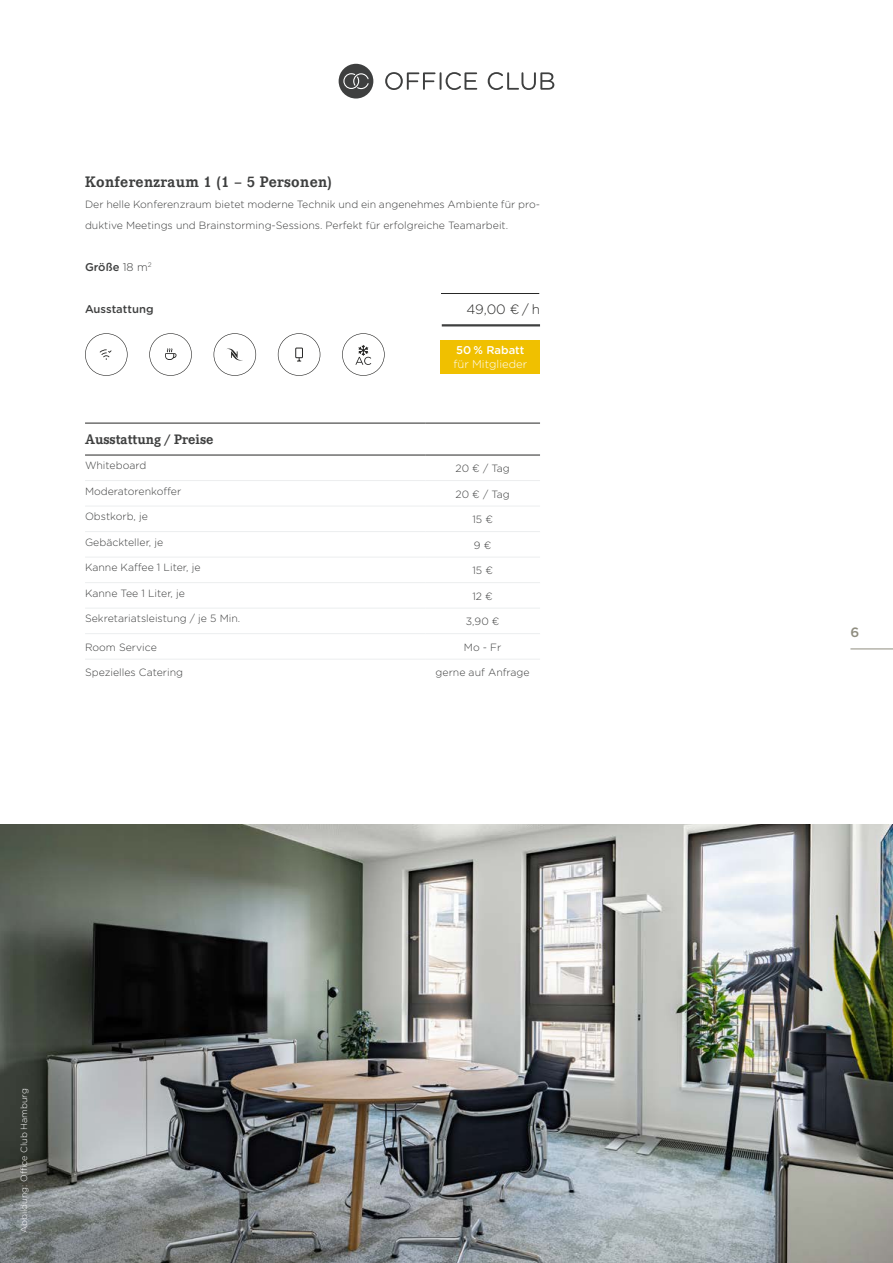
<style>
.page{position:relative;width:893px;height:1263px;background:#fff}
.page>*{position:absolute;margin:0;border:0;box-sizing:border-box;transform-origin:0 0}
.t1{font:700 15px "Corporate EBQ";letter-spacing:.02em;color:#3e3f3f}
.t2{font:700 13.5px "Corporate EBQ";color:#3e3f3f}
.t3{font:300 13.5px "Gotham Rounded";color:#272726}
.t4{font:500 13.5px "Gotham Rounded";color:#8f8d80}
.t5{font:500 11.25px "Gotham Rounded";color:#3e3f3f}
.t6{font:300 11.25px "Gotham Rounded";color:#fff}
.t7{font:500 11.25px "Gotham Rounded";color:#fff}
.t8{font:300 10.5px/21px "Gotham Rounded";color:#3e3f3f}
.t9{font:300 9px "Gotham Rounded";color:#fff}
.s1{font-weight:300}
</style>
<div class="page">
<img style="left:0;top:825px;width:893px;height:438px">
<hr style="left:850px;top:649px;width:43px;height:1px;background:#8f8d80">
<div style="left:441px;top:340px;width:99px;height:33px;background:#f0c000"></div>
<hr style="left:442px;top:324px;width:98px;height:2px;background:#3e3f3f">
<hr style="left:441px;top:293px;width:98px;height:1px;background:#272726">
<hr style="left:85px;top:480px;width:340px;height:1px;background:#eceeef">
<hr style="left:425px;top:480px;width:115px;height:1px;background:#eceeef">
<hr style="left:85px;top:506px;width:340px;height:1px;background:#eceeef">
<hr style="left:425px;top:506px;width:115px;height:1px;background:#eceeef">
<hr style="left:85px;top:531px;width:340px;height:1px;background:#eceeef">
<hr style="left:425px;top:531px;width:115px;height:1px;background:#eceeef">
<hr style="left:85px;top:557px;width:340px;height:1px;background:#eceeef">
<hr style="left:425px;top:557px;width:115px;height:1px;background:#eceeef">
<hr style="left:85px;top:582px;width:340px;height:1px;background:#eceeef">
<hr style="left:425px;top:582px;width:115px;height:1px;background:#eceeef">
<hr style="left:85px;top:608px;width:340px;height:1px;background:#eceeef">
<hr style="left:425px;top:608px;width:115px;height:1px;background:#eceeef">
<hr style="left:85px;top:633px;width:340px;height:1px;background:#eceeef">
<hr style="left:425px;top:633px;width:115px;height:1px;background:#eceeef">
<hr style="left:85px;top:659px;width:340px;height:1px;background:#eceeef">
<hr style="left:425px;top:659px;width:115px;height:1px;background:#eceeef">
<hr style="left:85px;top:423px;width:340px;height:1px;background:#272726">
<hr style="left:85px;top:455px;width:340px;height:1px;background:#272726">
<hr style="left:425px;top:423px;width:115px;height:1px;background:#272726">
<hr style="left:425px;top:455px;width:115px;height:1px;background:#272726">
<svg style="left:85px;top:333px;width:43px;height:43px"></svg>
<svg style="left:214px;top:333px;width:42px;height:43px"></svg>
<svg style="left:149px;top:333px;width:43px;height:43px"></svg>
<svg style="left:278px;top:333px;width:42px;height:43px"></svg>
<svg style="left:342px;top:333px;width:43px;height:43px"></svg>
<svg style="left:339px;top:64px;width:34px;height:35px"></svg>
<svg style="left:385px;top:72px;width:169px;height:18px"></svg>
<h1 class="t1" style="left:85px;top:172px;width:248px">Konferenzraum 1 (1 – 5 Personen)</h1>
<p class="t8" style="left:85px;top:193px;width:456px">Der helle Konferenzraum bietet moderne Technik und ein angenehmes Ambiente für pro&shy;duktive Meetings und Brainstorming-Sessions. Perfekt für erfolgreiche Teamarbeit.</p>
<p class="t5" style="left:85px;top:258px;width:68px">Größe <span class="s1">18 m</span><sup>2</sup></p>
<p class="t5" style="left:85px;top:300px;width:70px">Ausstattung</p>
<p class="t7" style="left:456px;top:342px;width:70px">50 % Rabatt</p>
<p class="t6" style="left:453px;top:356px;width:75px">für Mitglieder</p>
<p class="t3" style="left:466px;top:300px;width:75px">49,00 € / h</p>
<p class="t2" style="left:85px;top:431px;width:130px">Ausstattung / Preise</p>
<p class="t8" style="left:85px;top:455px;width:63px">Whiteboard</p>
<p class="t8" style="left:455px;top:457px;width:56px">20 € / Tag</p>
<p class="t8" style="left:85px;top:480px;width:98px">Moderatorenkoffer</p>
<p class="t8" style="left:455px;top:483px;width:56px">20 € / Tag</p>
<p class="t8" style="left:85px;top:506px;width:64px">Obstkorb, je</p>
<p class="t8" style="left:472px;top:508px;width:22px">15 €</p>
<p class="t8" style="left:85px;top:531px;width:80px">Gebäckteller, je</p>
<p class="t8" style="left:474px;top:534px;width:19px">9 €</p>
<p class="t8" style="left:85px;top:557px;width:117px">Kanne Kaffee 1 Liter, je</p>
<p class="t8" style="left:472px;top:559px;width:22px">15 €</p>
<p class="t8" style="left:85px;top:582px;width:101px">Kanne Tee 1 Liter, je</p>
<p class="t8" style="left:472px;top:585px;width:22px">12 €</p>
<p class="t8" style="left:85px;top:608px;width:157px">Sekretariatsleistung / je 5 Min.</p>
<p class="t8" style="left:466px;top:610px;width:35px">3,90 €</p>
<p class="t8" style="left:85px;top:636px;width:73px">Room Service</p>
<p class="t8" style="left:464px;top:636px;width:39px">Mo - Fr</p>
<p class="t8" style="left:85px;top:661px;width:99px">Spezielles Catering</p>
<p class="t8" style="left:436px;top:661px;width:95px">gerne auf Anfrage</p>
<p class="t9" style="left:18px;top:1233px;width:146px;rotate:-90deg">Abbildung: Office Club Hamburg</p>
<p class="t4" style="left:850px;top:622px;width:10px">6</p>
</div>
